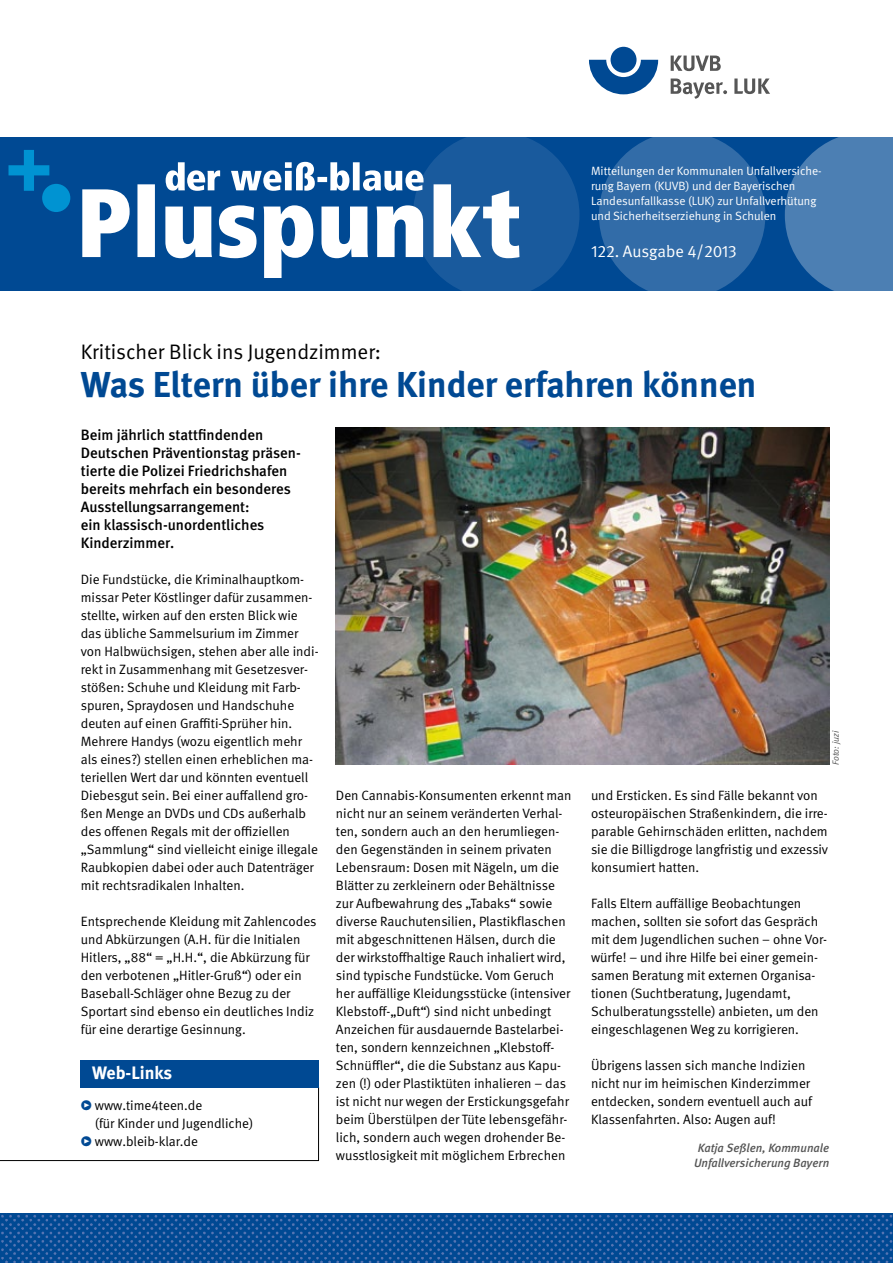
<style>
.page{position:relative;width:893px;height:1263px;background:#fff}
.page>*{position:absolute;margin:0;border:0;box-sizing:border-box;transform-origin:0 0}
.DGUV_Titel{font:700 36px "DGUV Meta";color:#004993}
.DGUV_Untertitel{font:21px "DGUV Meta";color:#000}
.DGUV_ZT{font:700 18px "DGUV Meta";letter-spacing:-.005em;color:#fff}
.DGUV_GS{font:16.65px "DGUV Meta";color:#fff}
.DGUV_Vorwort{font:500 15px/18px "DGUV Meta";color:#000}
.DGUV_GS-2{font:13.5px/18px "DGUV Meta";color:#000}
.DGUV_GS-3{font:12px/15px "DGUV Meta";color:#fff}
.DGUV_Autor{font:italic 500 12px/15px "DGUV Meta";color:#565656;text-align:center}
.Quelle{font:italic 9px "DGUV Meta";color:#565656}
.s1{color:#004993}
</style>
<div class="page">
<svg style="left:0;top:1086px;width:319px;height:75px"></svg>
<div style="left:0;top:138px;width:893px;height:153px;background:#004993"></div>
<div style="left:413px;top:132px;width:166px;height:166px;background:#195a9d;border-radius:50%"></div>
<div style="left:599px;top:132px;width:166px;height:166px;background:#326ca8;border-radius:50%"></div>
<svg style="left:785px;top:137px;width:108px;height:154px;background:#4177ae"></svg>
<img style="left:0;top:1214px;width:893px;height:49px">
<svg style="left:82px;top:162px;width:437px;height:116px"></svg>
<svg style="left:9px;top:150px;width:61px;height:62px"></svg>
<svg style="left:589px;top:60px;width:69px;height:34px"></svg>
<div style="left:611px;top:47px;width:25px;height:26px;background:#004993;border-radius:50%"></div>
<svg style="left:671px;top:56px;width:50px;height:15px"></svg>
<svg style="left:671px;top:79px;width:56px;height:20px"></svg>
<svg style="left:734px;top:79px;width:36px;height:15px"></svg>
<img style="left:336px;top:427px;width:493px;height:337px">
<div style="left:81px;top:1060px;width:238px;height:27px;background:#004993"></div>
<p class="DGUV_GS-3" style="left:591px;top:163px;width:232px">Mitteilungen der Kommunalen Unfallversiche&shy;rung Bayern (KUVB) und der Bayerischen Landesunfallkasse (LUK) zur Unfallverhütung und Sicherheitserziehung in Schulen</p>
<p class="DGUV_GS" style="left:591px;top:242px;width:147px">122. Ausgabe 4/2013</p>
<p class="DGUV_Untertitel" style="left:81px;top:340px;width:302px">Kritischer Blick ins Jugendzimmer:</p>
<p class="DGUV_Titel" style="left:81px;top:363px;width:677px">Was Eltern über ihre Kinder erfahren können</p>
<p class="DGUV_Vorwort" style="left:81px;top:426px;width:222px">Beim jährlich stattfindenden<br>Deutschen Präventionstag präsen&shy;tierte die Polizei Friedrichshafen bereits mehrfach ein besonderes<br>Ausstellungsarrangement:<br>ein klassisch-unordentliches<br>Kinderzimmer.</p>
<p class="DGUV_GS-2" style="left:81px;top:570px;width:239px">Die Fundstücke, die Kriminalhauptkom&shy;missar Peter Köstlinger dafür zusammen&shy;stellte, wirken auf den ersten Blick wie das übliche Sammelsurium im Zimmer von Halbwüchsigen, stehen aber alle indi&shy;rekt in Zusammenhang mit Gesetzesver&shy;stößen: Schuhe und Kleidung mit Farb&shy;spuren, Spraydosen und Handschuhe deuten auf einen Graffiti-Sprüher hin.<br>Mehrere Handys (wozu eigentlich mehr als eines?) stellen einen erheblichen ma&shy;teriellen Wert dar und könnten eventuell Diebesgut sein. Bei einer auffallend gro&shy;ßen Menge an DVDs und CDs außerhalb des offenen Regals mit der offiziellen „Sammlung“ sind vielleicht einige illegale Raubkopien dabei oder auch Datenträger mit rechtsradikalen Inhalten.</p>
<p class="DGUV_GS-2" style="left:81px;top:912px;width:237px">Entsprechende Kleidung mit Zahlencodes und Abkürzungen (A.H. für die Initialen Hitlers, „88“ = „H.H.“, die Abkürzung für den verbotenen „Hitler-Gruß“) oder ein Baseball-Schläger ohne Bezug zu der Sportart sind ebenso ein deutliches Indiz für eine derartige Gesinnung.</p>
<p class="DGUV_ZT" style="left:92px;top:1062px;width:81px">Web-Links</p>
<p class="DGUV_GS-2" style="left:95px;top:1096px;width:160px;text-indent:-14px"><span class="s1">•</span> www.time4teen.de<br>(für Kinder und Jugendliche)</p>
<p class="DGUV_GS-2" style="left:81px;top:1132px;width:119px"><span class="s1">•</span> www.bleib-klar.de</p>
<p class="Quelle" style="left:830px;top:765px;width:36px;rotate:-90deg">Foto: juzi</p>
<p class="DGUV_GS-2" style="left:336px;top:786px;width:237px">Den Cannabis-Konsumenten erkennt man nicht nur an seinem veränderten Verhal&shy;ten, sondern auch an den herumliegen&shy;den Gegenständen in seinem privaten Lebensraum: Dosen mit Nägeln, um die Blätter zu zerkleinern oder Behältnisse zur Aufbewahrung des „Tabaks“ sowie diverse Rauchutensilien, Plastikflaschen mit abgeschnittenen Hälsen, durch die der wirkstoffhaltige Rauch inhaliert wird, sind typische Fundstücke. Vom Geruch her auffällige Kleidungsstücke (intensiver Klebstoff-„Duft“) sind nicht unbedingt Anzeichen für ausdauernde Bastelarbei&shy;ten, sondern kennzeichnen „Klebstoff-Schnüffler“, die die Substanz aus Kapu&shy;zen (!) oder Plastiktüten inhalieren – das ist nicht nur wegen der Erstickungsgefahr beim Überstülpen der Tüte lebensgefähr&shy;lich, sondern auch wegen drohender Be&shy;wusstlosigkeit mit möglichem Erbrechen</p>
<p class="DGUV_GS-2" style="left:591px;top:786px;width:239px">und Ersticken. Es sind Fälle bekannt von osteuropäischen Straßenkindern, die irre&shy;parable Gehirnschäden erlitten, nachdem sie die Billigdroge langfristig und exzessiv konsumiert hatten.</p>
<p class="DGUV_GS-2" style="left:591px;top:894px;width:237px">Falls Eltern auffällige Beobachtungen machen, sollten sie sofort das Gespräch mit dem Jugendlichen suchen – ohne Vor&shy;würfe! – und ihre Hilfe bei einer gemein&shy;samen Beratung mit externen Organisa&shy;tionen (Suchtberatung, Jugendamt, Schulberatungsstelle) anbieten, um den eingeschlagenen Weg zu korrigieren.</p>
<p class="DGUV_GS-2" style="left:591px;top:1056px;width:222px">Übrigens lassen sich manche Indizien nicht nur im heimischen Kinderzimmer entdecken, sondern eventuell auch auf Klassenfahrten. Also: Augen auf!</p>
<p class="DGUV_Autor" style="left:694px;top:1140px;width:137px">Katja Seßlen, Kommunale<br>Unfallversicherung Bayern</p>
</div>
